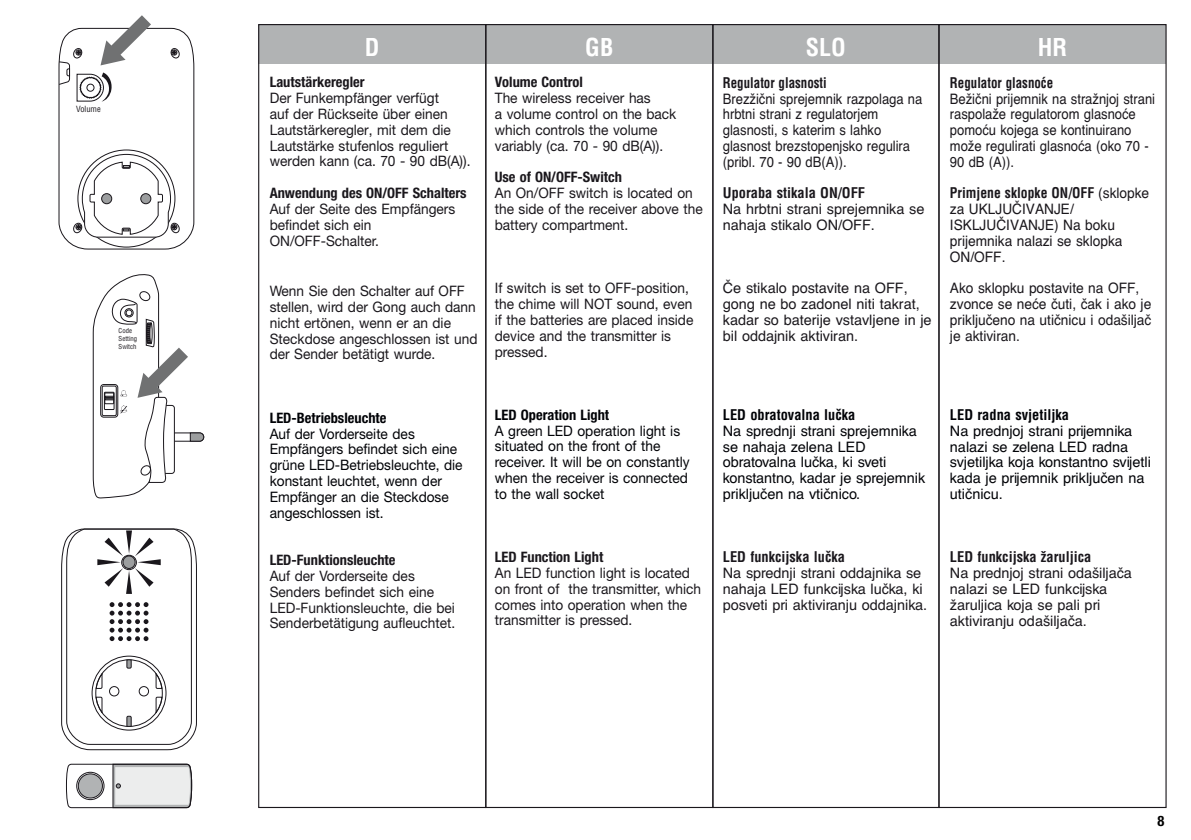
<style>
.page{position:relative;width:1191px;height:840px;background:#fff}
.page>*{position:absolute;margin:0;border:0;box-sizing:border-box;transform-origin:0 0}
.t1{font:700 condensed 24px "Helvetica";color:#fff}
.t2{font:14.4px/15.8px "Helvetica Neue";color:#1a171c;scale:.95 1}
.t3{font:14.4px/15.8px "Helvetica LTCE";color:#1a171c}
.t4{font:14.4px/15.8px "Helvetica Neue";color:#000206;scale:.95 1}
.t5{font:14.4px/15.8px "Helvetica LTCE";color:#1a171c;scale:.9 1}
.t6{font:14.4px/15.8px "Helvetica LTCE";color:#000206}
.t7{font:14.4px/15.8px "Helvetica LTCE";color:#1a171c;scale:.95 1}
.t8{font:700 condensed 14.4px "Helvetica Neue";color:#1a171c}
.t9{font:700 condensed 14.4px "Helvetica LTCE";color:#1a171c}
.t10{font:700 condensed 14.4px "Helvetica LTCE";color:#000206}
.t11{font:700 condensed 14.4px "Helvetica Neue";color:#000206}
.t12{font:700 condensed 14.4px "Helvetica LTCE";color:#1a171c;scale:.9 1}
.t13{font:700 condensed 14.4px "Helvetica Neue";color:#000}
.t14{font:condensed 8.4px "Helvetica";color:#1a171c}
.t15{font:condensed 6.6px/8px "Helvetica";color:#1a171c}
.s1{font-weight:700;font-stretch:condensed}
</style>
<div class="page">
<div style="left:259px;top:25px;width:907px;height:39px;background:#b1b3b4"></div>
<div style="left:938px;top:24px;width:228px;height:783px;border:1px solid #1a171c"></div>
<svg style="left:61px;top:528px;width:136px;height:222px"></svg>
<svg style="left:66px;top:763px;width:126px;height:44px"></svg>
<svg style="left:92px;top:274px;width:112px;height:224px"></svg>
<svg style="left:58px;top:15px;width:137px;height:235px"></svg>
<p class="t14" style="left:76px;top:103px;width:26px">Volume</p>
<p class="t15" style="left:119px;top:326px;width:20px">Code<br>Setting<br>Switch</p>
<h1 class="t1" style="left:365px;top:32px;width:16px">D</h1>
<h1 class="t1" style="left:585px;top:32px;width:30px">GB</h1>
<h1 class="t1" style="left:806px;top:32px;width:42px">SLO</h1>
<h1 class="t1" style="left:1037px;top:32px;width:31px">HR</h1>
<p class="t8" style="left:270px;top:73px;width:96px">Lautstärkeregler</p>
<p class="t2" style="left:270px;top:90px;width:213px">Der Funkempfänger verfügt<br>auf der Rückseite über einen<br>Lautstärkeregler, mit dem die<br>Lautstärke stufenlos reguliert werden kann (ca. 70 - 90 dB(A)).</p>
<p class="t8" style="left:270px;top:184px;width:198px">Anwendung des ON/OFF Schalters</p>
<p class="t2" style="left:270px;top:200px;width:197px">Auf der Seite des Empfängers befindet sich ein<br>ON/OFF-Schalter.</p>
<p class="t2" style="left:270px;top:283px;width:220px">Wenn Sie den Schalter auf OFF stellen, wird der Gong auch dann nicht ertönen, wenn er an die<br>Steckdose angeschlossen ist und der Sender betätigt wurde.</p>
<p class="t8" style="left:495px;top:73px;width:89px">Volume Control</p>
<p class="t2" style="left:495px;top:90px;width:193px">The wireless receiver has<br>a volume control on the back which controls the volume variably (ca. 70 - 90 dB(A)).</p>
<p class="t8" style="left:495px;top:168px;width:129px">Use of ON/OFF-Switch</p>
<p class="t2" style="left:495px;top:185px;width:220px">An On/OFF switch is located on the side of the receiver above the battery compartment.</p>
<p class="t2" style="left:495px;top:280px;width:210px">If switch is set to OFF-position, the chime will NOT sound, even if the batteries are placed inside device and the transmitter is pressed.</p>
<p class="t11" style="left:270px;top:408px;width:118px">LED-Betriebsleuchte</p>
<p class="t4" style="left:270px;top:425px;width:204px">Auf der Vorderseite des<br>Empfängers befindet sich eine grüne LED-Betriebsleuchte, die konstant leuchtet, wenn der<br>Empfänger an die Steckdose angeschlossen ist.</p>
<p class="t8" style="left:270px;top:551px;width:127px">LED-Funktionsleuchte</p>
<p class="t2" style="left:270px;top:567px;width:197px">Auf der Vorderseite des<br>Senders befindet sich eine<br>LED-Funktionsleuchte, die bei<br>Senderbetätigung aufleuchtet.</p>
<p class="t11" style="left:495px;top:406px;width:116px">LED Operation Light</p>
<p class="t4" style="left:495px;top:422px;width:206px">A green LED operation light is situated on the front of the receiver. It will be on constantly when the receiver is connected to the wall socket</p>
<p class="t8" style="left:495px;top:548px;width:110px">LED Function Light</p>
<p class="t2" style="left:495px;top:564px;width:219px">An LED function light is located on front of the transmitter, which comes into operation when the transmitter is pressed.</p>
<p class="t12" style="left:723px;top:73px;width:117px">Regulator glasnosti</p>
<p class="t5" style="left:723px;top:91px;width:223px">Brezžični sprejemnik razpolaga na hrbtni strani z regulatorjem glasnosti, s katerim s lahko glasnost brezstopenjsko regulira (pribl. 70 - 90 dB(A)).</p>
<p class="t9" style="left:723px;top:184px;width:144px">Uporaba stikala ON/OFF</p>
<p class="t3" style="left:723px;top:201px;width:203px">Na hrbtni strani sprejemnika se nahaja stikalo ON/OFF.</p>
<p class="t3" style="left:723px;top:280px;width:210px">Če stikalo postavite na OFF, gong ne bo zadonel niti takrat, kadar so baterije vstavljene in je bil oddajnik aktiviran.</p>
<p class="t12" style="left:950px;top:73px;width:116px">Regulator glasnoće</p>
<p class="t5" style="left:950px;top:91px;width:229px">Bežični prijemnik na stražnjoj strani raspolaže regulatorom glasnoće pomoću kojega se kontinuirano može regulirati glasnoća (oko 70 -<br>90 dB (A)).</p>
<p class="t7" style="left:950px;top:185px;width:211px"><span class="s1">Primjene sklopke ON/OFF</span> (sklopke za UKLJUČIVANJE/<br>ISKLJUČIVANJE) Na boku prijemnika nalazi se sklopka<br>ON/OFF.</p>
<p class="t7" style="left:950px;top:280px;width:213px">Ako sklopku postavite na OFF, zvonce se neće čuti, čak i ako je priključeno na utičnicu i odašiljač je aktiviran.</p>
<p class="t10" style="left:723px;top:405px;width:134px">LED obratovalna lučka</p>
<p class="t6" style="left:723px;top:422px;width:204px">Na sprednji strani sprejemnika se nahaja zelena LED obratovalna lučka, ki sveti konstantno, kadar je sprejemnik priključen na vtičnico.</p>
<p class="t9" style="left:723px;top:547px;width:124px">LED funkcijska lučka</p>
<p class="t3" style="left:723px;top:565px;width:206px">Na sprednji strani oddajnika se nahaja LED funkcijska lučka, ki posveti pri aktiviranju oddajnika.</p>
<p class="t10" style="left:950px;top:405px;width:120px">LED radna svjetiljka</p>
<p class="t6" style="left:950px;top:422px;width:202px">Na prednjoj strani prijemnika nalazi se zelena LED radna svjetiljka koja konstantno svijetli kada je prijemnik priključen na utičnicu.</p>
<p class="t9" style="left:950px;top:547px;width:143px">LED funkcijska žaruljica</p>
<p class="t3" style="left:950px;top:565px;width:183px">Na prednjoj strani odašiljača nalazi se LED funkcijska žaruljica koja se pali pri aktiviranju odašiljača.</p>
<p class="t13" style="left:1157px;top:811px;width:8px">8</p>
</div>
